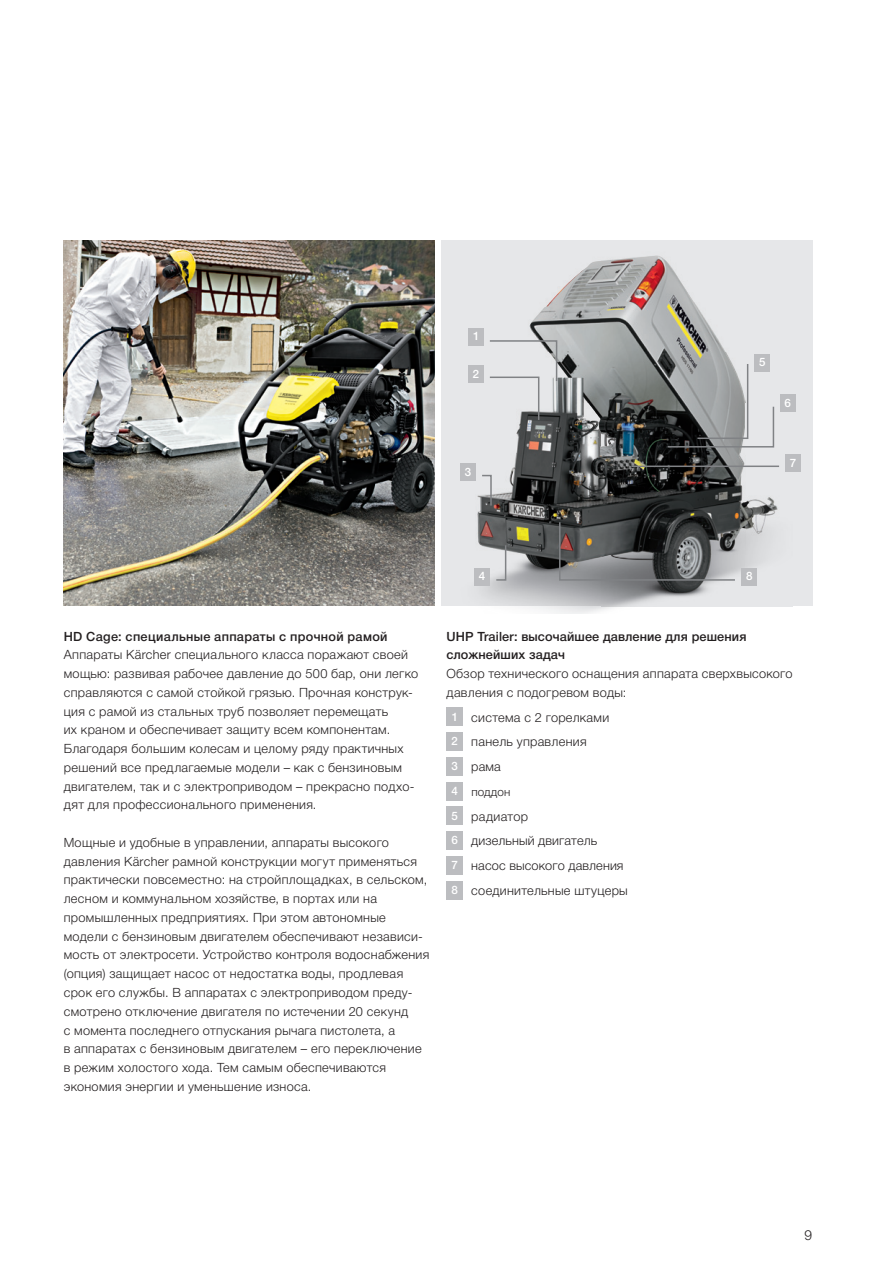
<style>
.page{position:relative;width:893px;height:1263px;background:#fff}
.page>*{position:absolute;margin:0;border:0;box-sizing:border-box;transform-origin:0 0}
.t1{font:300 13.8px "Helvetica Neue Cyr";color:#231f20}
.t2{font:300 12.75px/18.8px "Helvetica Neue Cyr";letter-spacing:.025em;color:#231f20}
.t3{font:500 12.75px/18.8px "Helvetica Neue Cyr";letter-spacing:.01em;color:#231f20}
.t4{font:500 11.7px "Helvetica Neue Cyr";color:#fff}
.t5{font:300 11.7px "Helvetica Neue Cyr";letter-spacing:.01em;color:#231f20}
.s1{font-weight:500}
.s2{font-family:"Helvetica Neue LT Pro"}
.s3{font-weight:500;font-size:11.7px;color:#fff}
.s4{font-weight:500;color:#fff}
</style>
<div class="page">
<div style="left:441px;top:240px;width:371px;height:366px;background:#e6e7e9"></div>
<img style="left:460px;top:255px;width:333px;height:358px">
<img style="left:478px;top:256px;width:178px;height:313px">
<img style="left:64px;top:240px;width:371px;height:366px">
<svg style="left:488px;top:339px;width:70px;height:82px"></svg>
<svg style="left:481px;top:474px;width:11px;height:33px"></svg>
<svg style="left:495px;top:544px;width:12px;height:37px"></svg>
<svg style="left:558px;top:521px;width:178px;height:60px;background:#5f6061"></svg>
<hr style="left:631px;top:465px;width:148px;height:2px;background:#808285">
<svg style="left:666px;top:362px;width:109px;height:86px"></svg>
<div style="left:468px;top:328px;width:16px;height:17px;background:#bcbdc0"></div>
<div style="left:468px;top:366px;width:16px;height:17px;background:#bcbdc0"></div>
<div style="left:460px;top:464px;width:16px;height:17px;background:#bcbdc0"></div>
<div style="left:475px;top:568px;width:15px;height:17px;background:#bcbdc0"></div>
<div style="left:742px;top:568px;width:15px;height:17px;background:#bcbdc0"></div>
<div style="left:785px;top:454px;width:16px;height:17px;background:#bcbdc0"></div>
<div style="left:780px;top:395px;width:15px;height:17px;background:#bcbdc0"></div>
<div style="left:755px;top:354px;width:15px;height:17px;background:#bcbdc0"></div>
<div style="left:446px;top:707px;width:17px;height:19px;background:#bcbdc0"></div>
<div style="left:446px;top:732px;width:17px;height:19px;background:#bcbdc0"></div>
<div style="left:446px;top:757px;width:17px;height:19px;background:#bcbdc0"></div>
<div style="left:446px;top:782px;width:17px;height:18px;background:#bcbdc0"></div>
<div style="left:446px;top:806px;width:17px;height:19px;background:#bcbdc0"></div>
<div style="left:446px;top:831px;width:17px;height:19px;background:#bcbdc0"></div>
<div style="left:446px;top:856px;width:17px;height:19px;background:#bcbdc0"></div>
<div style="left:446px;top:881px;width:17px;height:18px;background:#bcbdc0"></div>
<p class="t4" style="left:473px;top:330px;width:8px">1</p>
<p class="t4" style="left:473px;top:368px;width:8px">2</p>
<p class="t4" style="left:465px;top:466px;width:8px">3</p>
<p class="t4" style="left:759px;top:356px;width:8px">5</p>
<p class="t4" style="left:784px;top:396px;width:8px">6</p>
<p class="t4" style="left:790px;top:456px;width:8px">7</p>
<p class="t4" style="left:479px;top:570px;width:8px">4</p>
<p class="t4" style="left:746px;top:570px;width:8px">8</p>
<p class="t2" style="left:64px;top:627px;width:356px"><span class="s1">HD Cage: специальные аппараты с прочной рамой </span>Аппараты <span class="s2">Kärcher</span> специального класса поражают своей мощью: развивая рабочее давление до 500 бар, они легко справляются с самой стойкой грязью. Прочная конструк&shy;ция с рамой из стальных труб позволяет перемещать<br>их краном и обеспечивает защиту всем компонентам.<br>Благодаря большим колесам и целому ряду практичных решений все предлагаемые модели – как с бензиновым двигателем, так и с электроприводом – прекрасно подхо&shy;дят для профессионального применения.</p>
<p class="t2" style="left:64px;top:833px;width:367px">Мощные и удобные в управлении, аппараты высокого давления <span class="s2">Kärcher</span> рамной конструкции могут применяться практически повсеместно: на стройплощадках, в сельском, лесном и коммунальном хозяйстве, в портах или на промышленных предприятиях. При этом автономные модели с бензиновым двигателем обеспечивают независи&shy;мость от электросети. Устройство контроля водоснабжения (опция) защищает насос от недостатка воды, продлевая срок его службы. В аппаратах с электроприводом преду&shy;смотрено отключение двигателя по истечении 20 секунд<br>с момента последнего отпускания рычага пистолета, а<br>в аппаратах с бензиновым двигателем – его переключение в режим холостого хода. Тем самым обеспечиваются экономия энергии и уменьшение износа.</p>
<p class="t3" style="left:446px;top:627px;width:301px">UHP Trailer: высочайшее давление для решения сложнейших задач</p>
<p class="t2" style="left:446px;top:664px;width:348px">Обзор технического оснащения аппарата сверхвысокого давления с подогревом воды:</p>
<p class="t2" style="left:452px;top:705px;width:159px;line-height:24.8px"><span class="s3">1</span> система с 2 горелками<br><span class="s3">2</span> панель управления<br><span class="s3">3</span> рама</p>
<p class="t5" style="left:452px;top:785px;width:60px"><span class="s4">4</span> поддон</p>
<p class="t2" style="left:452px;top:804px;width:178px;line-height:24.8px"><span class="s3">5</span> радиатор<br><span class="s3">6</span> дизельный двигатель<br><span class="s3">7</span> насос высокого давления<br><span class="s3">8</span> соединительные штуцеры</p>
<p class="t1" style="left:804px;top:1227px;width:9px">89</p>
</div>
